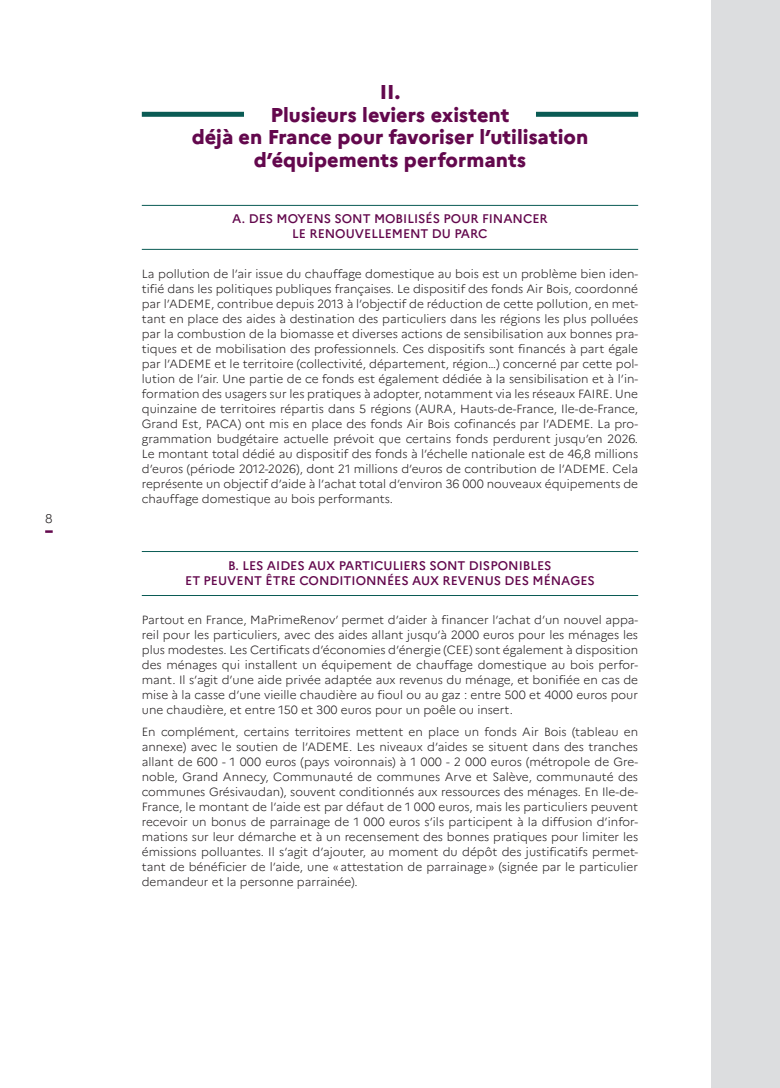
<style>
.page{position:relative;width:780px;height:1088px;background:#fff}
.page>*{position:absolute;margin:0;border:0;box-sizing:border-box;transform-origin:0 0}
.t1{font:800 20px/22.5px "Marianne";color:#63084d;text-align:center}
.t2{font:500 12.5px/15px "Marianne";color:#63084d;text-align:center}
.t3{font:300 12.5px "Marianne";color:#231f20}
.t4{font:300 11.88px/15px "Marianne";color:#231f20;text-align:justify}
</style>
<div class="page">
<div style="left:711px;top:0;width:69px;height:1088px;background:#dcdddf"></div>
<svg style="left:45px;top:530px;width:8px;height:3px"></svg>
<hr style="left:142px;top:205px;width:496px;height:1px;background:#0a5b54">
<hr style="left:142px;top:249px;width:496px;height:1px;background:#0a5b54">
<hr style="left:142px;top:551px;width:496px;height:1px;background:#0a5b54">
<hr style="left:142px;top:595px;width:496px;height:1px;background:#0a5b54">
<div style="left:142px;top:112px;width:102px;height:5px;background:#0a5b54"></div>
<div style="left:536px;top:112px;width:102px;height:5px;background:#0a5b54"></div>
<p class="t3" style="left:45px;top:511px;width:9px">8</p>
<h1 class="t1" style="left:192px;top:81px;width:398px">II.<br>Plusieurs leviers existent<br>déjà en France pour favoriser l’utilisation d’équipements performants</h1>
<p class="t2" style="left:232px;top:211px;width:317px">A. DES MOYENS SONT MOBILISÉS POUR FINANCER<br>LE RENOUVELLEMENT DU PARC</p>
<p class="t4" style="left:142px;top:266px;width:498px">La pollution de l’air issue du chauffage domestique au bois est un problème bien iden&shy;tifié dans les politiques publiques françaises. Le dispositif des fonds Air Bois, coordonné par l’ADEME, contribue depuis 2013 à l’objectif de réduction de cette pollution, en met&shy;tant en place des aides à destination des particuliers dans les régions les plus polluées par la combustion de la biomasse et diverses actions de sensibilisation aux bonnes pra&shy;tiques et de mobilisation des professionnels. Ces dispositifs sont financés à part égale par l’ADEME et le territoire (collectivité, département, région…) concerné par cette pol&shy;lution de l’air. Une partie de ce fonds est également dédiée à la sensibilisation et à l’in&shy;formation des usagers sur les pratiques à adopter, notamment via les réseaux FAIRE. Une quinzaine de territoires répartis dans 5 régions (AURA, Hauts-de-France, Ile-de-France, Grand Est, PACA) ont mis en place des fonds Air Bois cofinancés par l’ADEME. La pro&shy;grammation budgétaire actuelle prévoit que certains fonds perdurent jusqu’en 2026.<br>Le montant total dédié au dispositif des fonds à l’échelle nationale est de 46,8 millions d’euros (période 2012-2026), dont 21 millions d’euros de contribution de l’ADEME. Cela représente un objectif d’aide à l’achat total d’environ 36 000 nouveaux équipements de chauffage domestique au bois performants.</p>
<p class="t2" style="left:185px;top:557px;width:411px">B. LES AIDES AUX PARTICULIERS SONT DISPONIBLES<br>ET PEUVENT ÊTRE CONDITIONNÉES AUX REVENUS DES MÉNAGES</p>
<p class="t4" style="left:142px;top:613px;width:498px">Partout en France, MaPrimeRenov’ permet d’aider à financer l’achat d’un nouvel appa&shy;reil pour les particuliers, avec des aides allant jusqu’à 2000 euros pour les ménages les plus modestes. Les Certificats d’économies d’énergie (CEE) sont également à disposition des ménages qui installent un équipement de chauffage domestique au bois perfor&shy;mant. Il s’agit d’une aide privée adaptée aux revenus du ménage, et bonifiée en cas de mise à la casse d’une vieille chaudière au fioul ou au gaz : entre 500 et 4000 euros pour une chaudière, et entre 150 et 300 euros pour un poêle ou insert.</p>
<p class="t4" style="left:142px;top:725px;width:498px">En complément, certains territoires mettent en place un fonds Air Bois (tableau en annexe) avec le soutien de l’ADEME. Les niveaux d’aides se situent dans des tranches allant de 600 - 1 000 euros (pays voironnais) à 1 000 - 2 000 euros (métropole de Gre&shy;noble, Grand Annecy, Communauté de communes Arve et Salève, communauté des communes Grésivaudan), souvent conditionnés aux ressources des ménages. En Ile-de-France, le montant de l’aide est par défaut de 1 000 euros, mais les particuliers peuvent recevoir un bonus de parrainage de 1 000 euros s’ils participent à la diffusion d’infor&shy;mations sur leur démarche et à un recensement des bonnes pratiques pour limiter les émissions polluantes. Il s’agit d’ajouter, au moment du dépôt des justificatifs permet&shy;tant de bénéficier de l’aide, une «attestation de parrainage» (signée par le particulier demandeur et la personne parrainée).</p>
</div>
